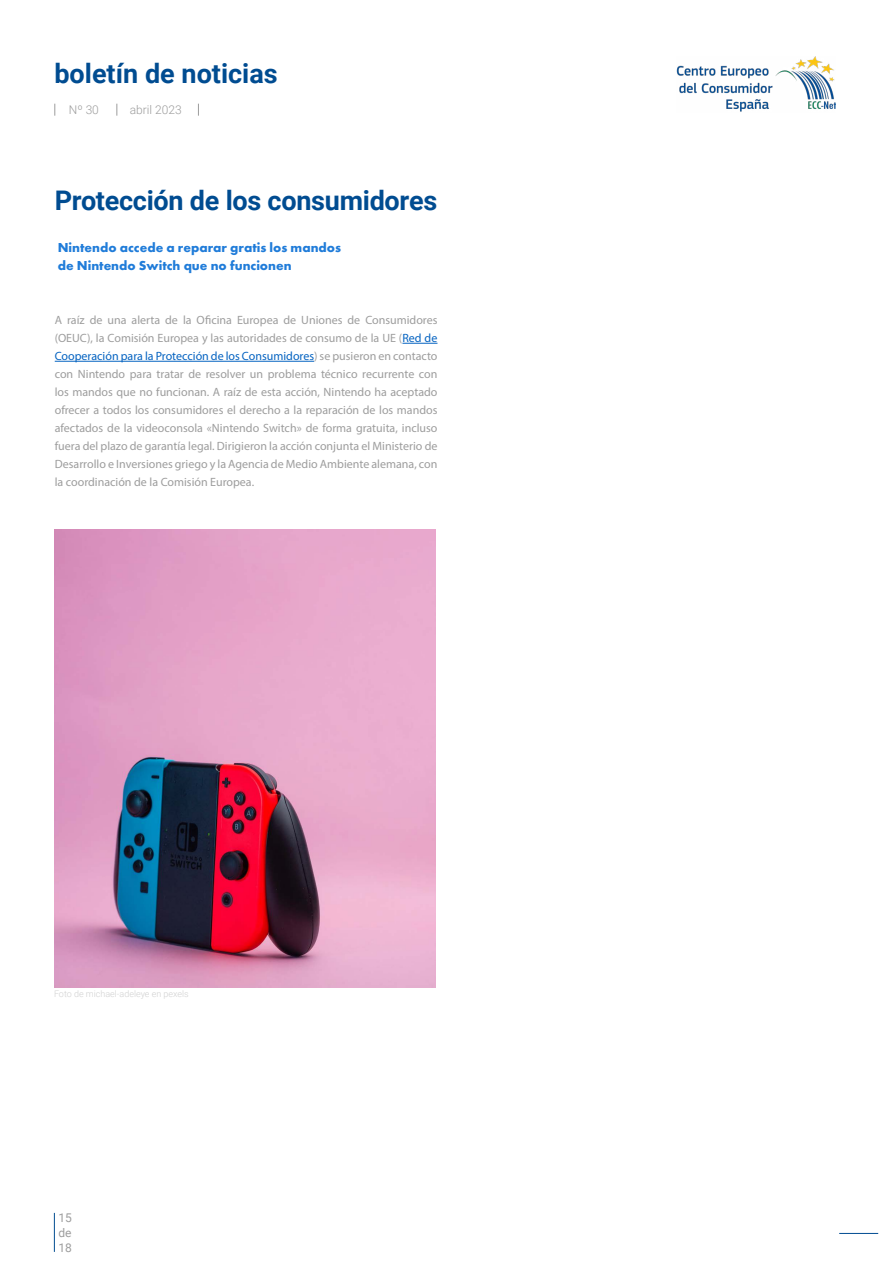
<style>
.page{position:relative;width:893px;height:1263px;background:#fff}
.page>*{position:absolute;margin:0;border:0;box-sizing:border-box;transform-origin:0 0}
.t1{font:700 27px "Roboto";letter-spacing:-.01em;color:#004c91}
.t2{font:700 13.5px/18px "Futura PT";color:#207cd9}
.t3{font:12px/18px "Myriad Pro";color:#9d9d9d;text-align:justify}
.t4{font:300 12px "Roboto";color:#9d9d9d}
.t5{font:12px/15px "Roboto";color:#9d9d9d;text-align:justify}
.t6{font:300 9px "Roboto";color:#d0d0d0}
.s1{color:#0563c1}
</style>
<div class="page">
<hr style="left:839px;top:1233px;width:39px;height:1px;background:#004c91">
<img style="left:676px;top:56px;width:159px;height:56px">
<svg style="left:54px;top:104px;width:1px;height:12px"></svg>
<svg style="left:116px;top:104px;width:1px;height:12px"></svg>
<svg style="left:198px;top:104px;width:1px;height:12px"></svg>
<hr style="left:54px;top:1213px;width:1px;height:39px;background:#004c91">
<hr style="left:402px;top:343px;width:35px;height:1px;background:#0563c1">
<hr style="left:55px;top:361px;width:259px;height:1px;background:#0563c1">
<img style="left:55px;top:530px;width:380px;height:457px">
<h1 class="t1" style="left:54px;top:54px;width:225px">boletín de noticias</h1>
<p class="t4" style="left:69px;top:102px;width:32px">Nº 30</p>
<p class="t4" style="left:130px;top:101px;width:53px">abril 2023</p>
<h1 class="t1" style="left:55px;top:181px;width:384px">Protección de los consumidores</h1>
<p class="t2" style="left:58px;top:238px;width:285px">Nintendo accede a reparar gratis los mandos de Nintendo Switch que no funcionen</p>
<p class="t3" style="left:55px;top:311px;width:384px">A raíz de una alerta de la Oficina Europea de Uniones de Consumidores (OEUC), la Comisión Europea y las autoridades de consumo de la UE (<span class="s1">Red de Cooperación para la Protección de los Consumidores</span>) se pusieron en contacto con Nintendo para tratar de resolver un problema técnico recurrente con los mandos que no funcionan. A raíz de esta acción, Nintendo ha aceptado ofrecer a todos los consumidores el derecho a la reparación de los mandos afectados de la videoconsola «Nintendo Switch» de forma gratuita, incluso fuera del plazo de garantía legal. Dirigieron la acción conjunta el Ministerio de Desarrollo e Inversiones griego y la Agencia de Medio Ambiente alemana, con la coordinación de la Comisión Europea.</p>
<p class="t6" style="left:54px;top:988px;width:136px">Foto de michael-adeleye en pexels</p>
<p class="t5" style="left:58px;top:1209px;width:15px">15 de 18</p>
</div>
